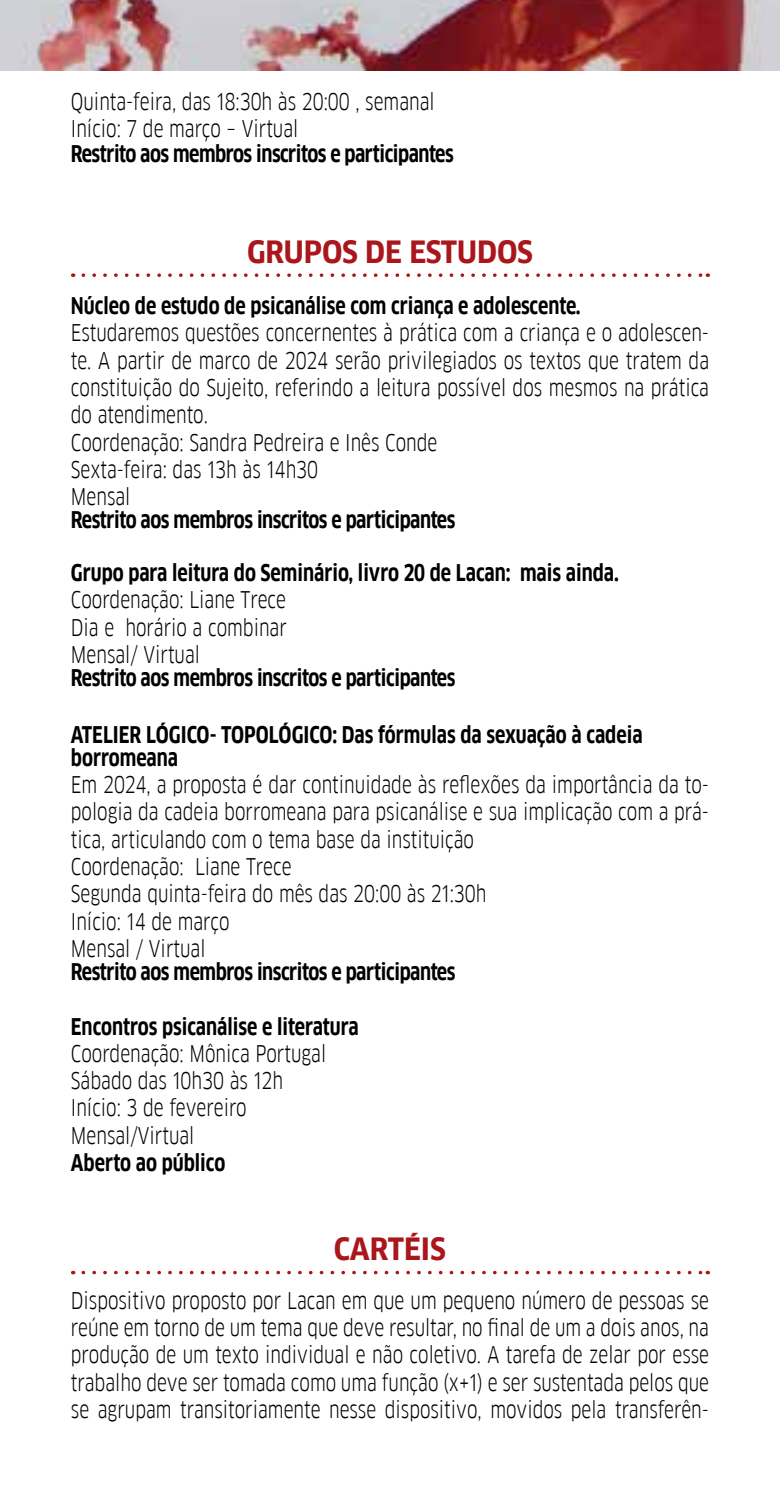
<style>
.page{position:relative;width:780px;height:1489px;background:#fff}
.page>*{position:absolute;margin:0;border:0;box-sizing:border-box;transform-origin:0 0}
.t1{font:700 30px "Goethe FF Clan";color:#a9161b}
.t2{font:22.5px/27.2px "Goethe FF Clan";color:#000;scale:.85 1}
.t3{font:700 22.5px/22.8px "Goethe FF Clan";letter-spacing:-.01em;color:#000;scale:.85 1}
</style>
<div class="page">
<img style="left:0;top:0;width:780px;height:71px">
<svg style="left:83px;top:273px;width:625px;height:4px"></svg>
<svg style="left:83px;top:1270px;width:625px;height:4px"></svg>
<p class="t2" style="left:71px;top:88px;width:429px">Quinta-feira, das 18:30h às 20:00 , semanal<br>Início: 7 de março – Virtual</p>
<p class="t3" style="left:71px;top:142px;width:452px">Restrito aos membros inscritos e participantes</p>
<h1 class="t1" style="left:247px;top:234px;width:287px">GRUPOS DE ESTUDOS</h1>
<p class="t3" style="left:71px;top:294px;width:601px">Núcleo de estudo de psicanálise com criança e adolescente.</p>
<p class="t2" style="left:71px;top:319px;width:752px">Estudaremos questões concernentes à prática com a criança e o adolescen&shy;te. A partir de marco de 2024 serão privilegiados os textos que tratem da constituição do Sujeito, referindo a leitura possível dos mesmos na prática do atendimento.<br>Coordenação: Sandra Pedreira e Inês Conde<br>Sexta-feira: das 13h às 14h30<br>Mensal</p>
<p class="t3" style="left:71px;top:508px;width:454px">Restrito aos membros inscritos e participantes</p>
<p class="t3" style="left:71px;top:561px;width:646px">Grupo para leitura do Seminário, livro 20 de Lacan: mais ainda.</p>
<p class="t2" style="left:71px;top:586px;width:256px;text-align:justify">Coordenação: Liane Trece Dia e horário a combinar Mensal/ Virtual</p>
<p class="t3" style="left:71px;top:666px;width:454px">Restrito aos membros inscritos e participantes</p>
<p class="t3" style="left:71px;top:723px;width:674px">ATELIER LÓGICO- TOPOLÓGICO: Das fórmulas da sexuação à cadeia borromeana</p>
<p class="t2" style="left:71px;top:771px;width:752px">Em 2024, a proposta é dar continuidade às reflexões da importância da to&shy;pologia da cadeia borromeana para psicanálise e sua implicação com a prá&shy;tica, articulando com o tema base da instituição<br>Coordenação: Liane Trece<br>Segunda quinta-feira do mês das 20:00 às 21:30h<br>Início: 14 de março<br>Mensal / Virtual</p>
<p class="t3" style="left:71px;top:960px;width:454px">Restrito aos membros inscritos e participantes</p>
<p class="t3" style="left:71px;top:1015px;width:340px">Encontros psicanálise e literatura</p>
<p class="t2" style="left:71px;top:1039px;width:302px">Coordenação: Mônica Portugal<br>Sábado das 10h30 às 12h<br>Início: 3 de fevereiro<br>Mensal/Virtual</p>
<p class="t3" style="left:71px;top:1151px;width:183px">Aberto ao público</p>
<h1 class="t1" style="left:334px;top:1231px;width:113px">CARTÉIS</h1>
<p class="t2" style="left:71px;top:1286px;width:752px;text-align:justify">Dispositivo proposto por Lacan em que um pequeno número de pessoas se reúne em torno de um tema que deve resultar, no final de um a dois anos, na produção de um texto individual e não coletivo. A tarefa de zelar por esse trabalho deve ser tomada como uma função (x+1) e ser sustentada pelos que se agrupam transitoriamente nesse dispositivo, movidos pela transferên-</p>
</div>
